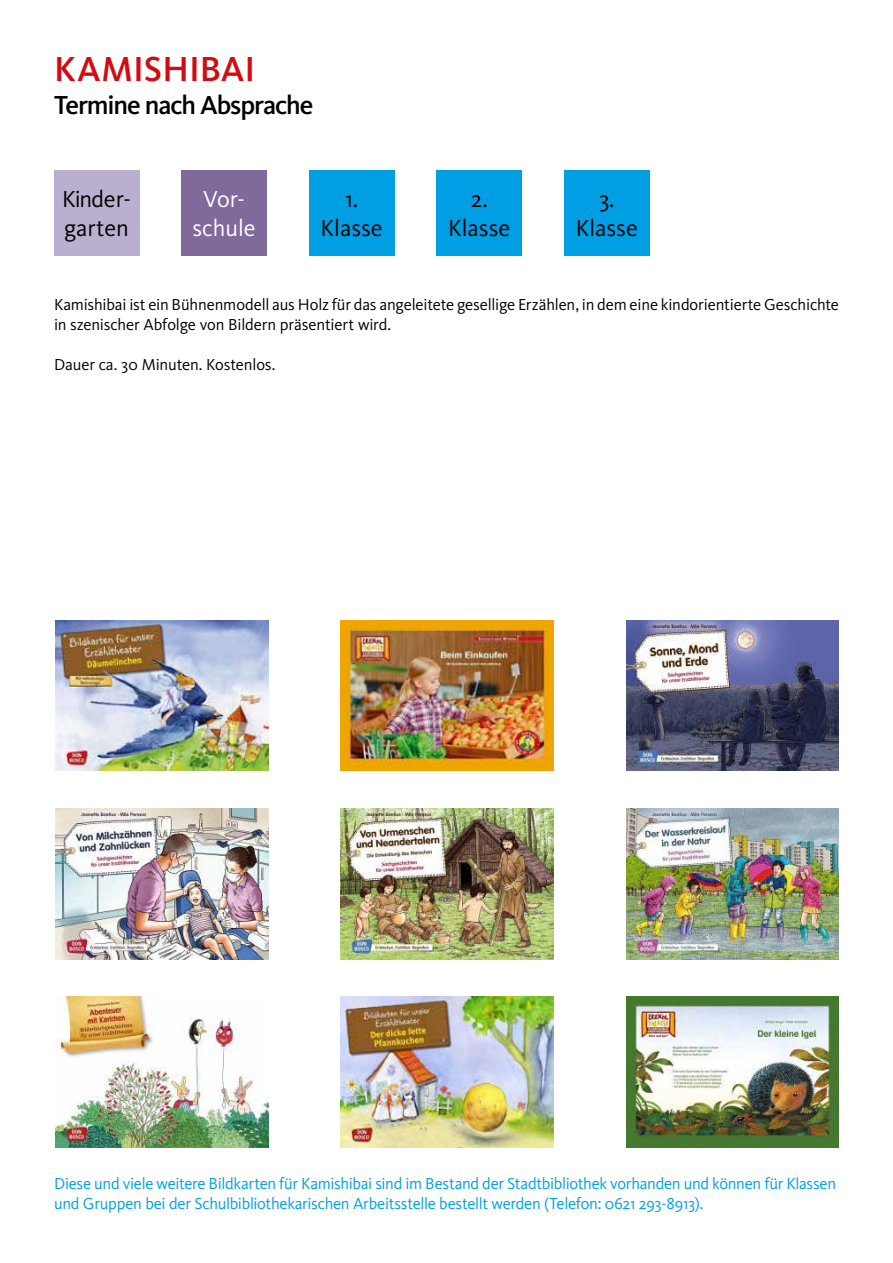
<style>
.page{position:relative;width:893px;height:1263px;background:#fff}
.page>*{position:absolute;margin:0;border:0;box-sizing:border-box;transform-origin:0 0}
.t1{font:500 36px "Kievit OT";color:#d20a11}
.t2{font:500 27px "Kievit OT";letter-spacing:-.04em;color:#000}
.t3{font:24px/28.8px "Kievit OT";color:#000;text-align:center}
.t4{font:24px/28.8px "Kievit OT";color:#fff;text-align:center}
.t5{font:16.5px/19.8px "Kievit OT";letter-spacing:-.02em;color:#009fe3}
.t6{font:16.5px/19.8px "Kievit OT";letter-spacing:-.01em;color:#000}
</style>
<div class="page">
<div style="left:54px;top:170px;width:85px;height:85px;background:#baafce"></div>
<div style="left:182px;top:170px;width:85px;height:85px;background:#80699b"></div>
<div style="left:309px;top:170px;width:85px;height:85px;background:#009fe3"></div>
<div style="left:437px;top:170px;width:85px;height:85px;background:#009fe3"></div>
<img style="left:55px;top:621px;width:213px;height:150px">
<img style="left:341px;top:621px;width:212px;height:150px">
<img style="left:626px;top:621px;width:213px;height:150px">
<img style="left:55px;top:809px;width:213px;height:150px">
<img style="left:341px;top:809px;width:212px;height:150px">
<img style="left:626px;top:809px;width:213px;height:150px">
<img style="left:55px;top:997px;width:213px;height:150px">
<img style="left:341px;top:997px;width:212px;height:150px">
<img style="left:626px;top:997px;width:213px;height:150px">
<div style="left:564px;top:170px;width:85px;height:85px;background:#009fe3"></div>
<h1 class="t1" style="left:54px;top:48px;width:203px">KAMISHIBAI</h1>
<h2 class="t2" style="left:54px;top:88px;width:261px">Termine nach Absprache</h2>
<h3 class="t3" style="left:62px;top:185px;width:70px;text-align:left">Kinder&shy;garten</h3>
<h3 class="t4" style="left:192px;top:185px;width:65px">Vor&shy;schule</h3>
<h3 class="t3" style="left:321px;top:185px;width:64px">1.<br>Klasse</h3>
<h3 class="t3" style="left:448px;top:185px;width:64px">2.<br>Klasse</h3>
<h3 class="t3" style="left:576px;top:185px;width:64px">3.<br>Klasse</h3>
<p class="t6" style="left:54px;top:295px;width:786px">Kamishibai ist ein Bühnenmodell aus Holz für das angeleitete gesellige Erzählen, in dem eine kindorientierte Geschichte in szenischer Abfolge von Bildern präsentiert wird.</p>
<p class="t6" style="left:54px;top:354px;width:223px">Dauer ca. 30 Minuten. Kostenlos.</p>
<p class="t5" style="left:54px;top:1173px;width:784px">Diese und viele weitere Bildkarten für Kamishibai sind im Bestand der Stadtbibliothek vorhanden und können für Klassen und Gruppen bei der Schulbibliothekarischen Arbeitsstelle bestellt werden (Telefon: 0621 293-8913).</p>
</div>
